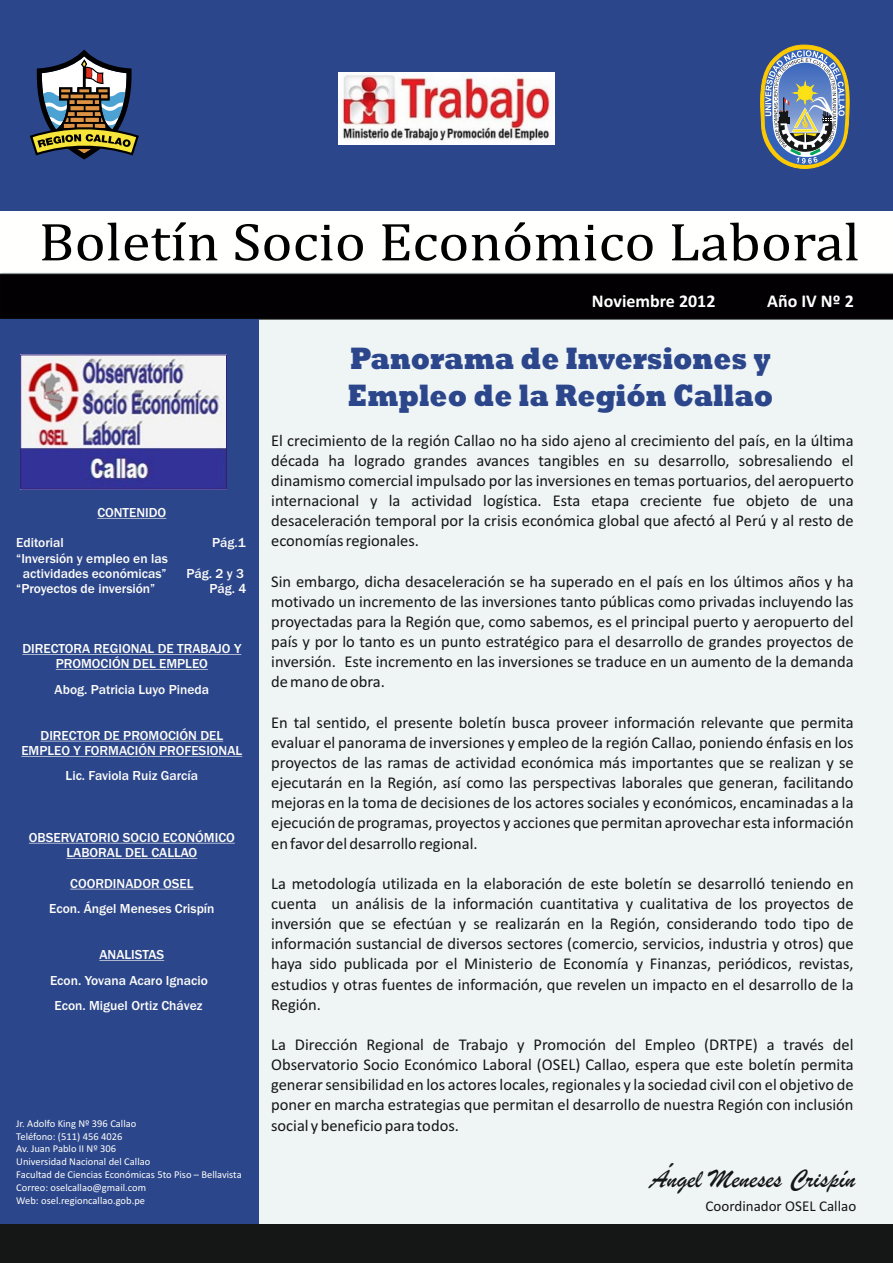
<style>
.page{position:relative;width:893px;height:1263px;background:#fff}
.page>*{position:absolute;margin:0;border:0;box-sizing:border-box;transform-origin:0 0}
.t1{font:54px "Cambria";color:#000;scale:1.09 1}
.t2{font:800 31.5px/36.9px "Rockwell";color:#2b468b;scale:.82 1}
.t3{font:27px "Brush Script";color:#151616}
.t4{font:700 18px "Calibri";color:#fff}
.t5{font:16.5px/20.1px "Calibri";color:#151616;text-align:justify}
.t6{font:15px "Calibri";color:#151616}
.t7{font:500 13.5px/15.3px "Franklin Gothic";color:#fefdfa;text-align:center}
.t8{font:10.5px/12.8px "Calibri";color:#fefdfa}
</style>
<div class="page">
<div style="left:2px;top:2px;width:891px;height:1261px;background:#eff4f5"></div>
<div style="left:0;top:0;width:893px;height:211px;background:#2b468b"></div>
<img style="left:339px;top:73px;width:215px;height:72px">
<svg style="left:30px;top:50px;width:109px;height:110px"></svg>
<svg style="left:760px;top:45px;width:89px;height:124px;background:#818e95"></svg>
<div style="left:2px;top:211px;width:891px;height:61px;background:#fffffe"></div>
<svg style="left:0;top:273px;width:893px;height:47px;background:#070507"></svg>
<div style="left:0;top:319px;width:259px;height:911px;background:#2b468b"></div>
<hr style="left:97px;top:518px;width:69px;height:1px;background:#fefdfa">
<hr style="left:22px;top:654px;width:219px;height:1px;background:#fefdfa">
<hr style="left:56px;top:669px;width:152px;height:1px;background:#fefdfa">
<hr style="left:41px;top:741px;width:182px;height:1px;background:#fefdfa">
<hr style="left:21px;top:756px;width:221px;height:1px;background:#fefdfa">
<hr style="left:29px;top:843px;width:206px;height:1px;background:#fefdfa">
<hr style="left:66px;top:858px;width:131px;height:1px;background:#fefdfa">
<hr style="left:70px;top:889px;width:123px;height:1px;background:#fefdfa">
<hr style="left:99px;top:960px;width:65px;height:1px;background:#fefdfa">
<img style="left:22px;top:357px;width:203px;height:130px">
<div style="left:20px;top:355px;width:207px;height:134px;border:1px solid #32207f"></div>
<div style="left:0;top:1224px;width:893px;height:39px;background:#151616"></div>
<h1 class="t1" style="left:39px;top:218px;width:755px">Boletín Socio Económico Laboral</h1>
<p class="t4" style="left:592px;top:293px;width:125px">Noviembre 2012</p>
<p class="t4" style="left:767px;top:293px;width:88px">Año IV Nº 2</p>
<p class="t7" style="left:97px;top:506px;width:70px">CONTENIDO</p>
<p class="t7" style="left:16px;top:536px;width:49px">Editorial</p>
<p class="t7" style="left:212px;top:536px;width:35px">Pág.1</p>
<p class="t7" style="left:16px;top:552px;width:153px">“Inversión y empleo en las actividades económicas”</p>
<p class="t7" style="left:187px;top:567px;width:59px">Pág. 2 y 3</p>
<p class="t7" style="left:16px;top:582px;width:141px">“Proyectos de inversión”</p>
<p class="t7" style="left:209px;top:582px;width:38px">Pág. 4</p>
<p class="t7" style="left:22px;top:642px;width:220px">DIRECTORA REGIONAL DE TRABAJO Y<br>PROMOCIÓN DEL EMPLEO</p>
<p class="t7" style="left:55px;top:682px;width:156px">Abog. Patricia Luyo Pineda</p>
<p class="t7" style="left:21px;top:728px;width:222px">DIRECTOR DE PROMOCIÓN DEL<br>EMPLEO Y FORMACIÓN PROFESIONAL</p>
<p class="t7" style="left:66px;top:769px;width:134px">Lic. Faviola Ruiz García</p>
<p class="t7" style="left:29px;top:830px;width:208px">OBSERVATORIO SOCIO ECONÓMICO<br>LABORAL DEL CALLAO</p>
<p class="t7" style="left:49px;top:871px;width:167px;line-height:25.5px">COORDINADOR OSEL<br>Econ. Ángel Meneses Crispín</p>
<p class="t7" style="left:50px;top:943px;width:159px;line-height:25.5px">ANALISTAS<br>Econ. Yovana Acaro Ignacio<br>Econ. Miguel Ortiz Chávez</p>
<p class="t8" style="left:16px;top:1118px;width:227px">Jr. Adolfo King Nº 396 Callao<br>Teléfono: (511) 456 4026<br>Av. Juan Pablo II Nº 306<br>Universidad Nacional del Callao<br>Facultad de Ciencias Económicas 5to Piso – Bellavista<br>Correo: oselcallao@gmail.com<br>Web: osel.regioncallao.gob.pe</p>
<h2 class="t2" style="left:348px;top:343px;width:520px">Panorama de Inversiones y<br>Empleo de la Región Callao</h2>
<p class="t5" style="left:271px;top:431px;width:584px">El crecimiento de la región Callao no ha sido ajeno al crecimiento del país, en la última década ha logrado grandes avances tangibles en su desarrollo, sobresaliendo el dinamismo comercial impulsado por las inversiones en temas portuarios, del aeropuerto internacional y la actividad logística. Esta etapa creciente fue objeto de una desaceleración temporal por la crisis económica global que afectó al Perú y al resto de economías regionales.</p>
<p class="t5" style="left:271px;top:572px;width:584px">Sin embargo, dicha desaceleración se ha superado en el país en los últimos años y ha motivado un incremento de las inversiones tanto públicas como privadas incluyendo las proyectadas para la Región que, como sabemos, es el principal puerto y aeropuerto del país y por lo tanto es un punto estratégico para el desarrollo de grandes proyectos de inversión. Este incremento en las inversiones se traduce en un aumento de la demanda de mano de obra.</p>
<p class="t5" style="left:271px;top:713px;width:584px">En tal sentido, el presente boletín busca proveer información relevante que permita evaluar el panorama de inversiones y empleo de la región Callao, poniendo énfasis en los proyectos de las ramas de actividad económica más importantes que se realizan y se ejecutarán en la Región, así como las perspectivas laborales que generan, facilitando mejoras en la toma de decisiones de los actores sociales y económicos, encaminadas a la ejecución de programas, proyectos y acciones que permitan aprovechar esta información en favor del desarrollo regional.</p>
<p class="t5" style="left:271px;top:875px;width:584px">La metodología utilizada en la elaboración de este boletín se desarrolló teniendo en cuenta un análisis de la información cuantitativa y cualitativa de los proyectos de inversión que se efectúan y se realizarán en la Región, considerando todo tipo de información sustancial de diversos sectores (comercio, servicios, industria y otros) que haya sido publicada por el Ministerio de Economía y Finanzas, periódicos, revistas, estudios y otras fuentes de información, que revelen un impacto en el desarrollo de la Región.</p>
<p class="t5" style="left:271px;top:1036px;width:584px">La Dirección Regional de Trabajo y Promoción del Empleo (DRTPE) a través del Observatorio Socio Económico Laboral (OSEL) Callao, espera que este boletín permita generar sensibilidad en los actores locales, regionales y la sociedad civil con el objetivo de poner en marcha estrategias que permitan el desarrollo de nuestra Región con inclusión social y beneficio para todos.</p>
<h3 class="t3" style="left:650px;top:1170px;width:207px">Ángel Meneses Crispín</h3>
<p class="t6" style="left:706px;top:1200px;width:152px">Coordinador OSEL Callao</p>
</div>
